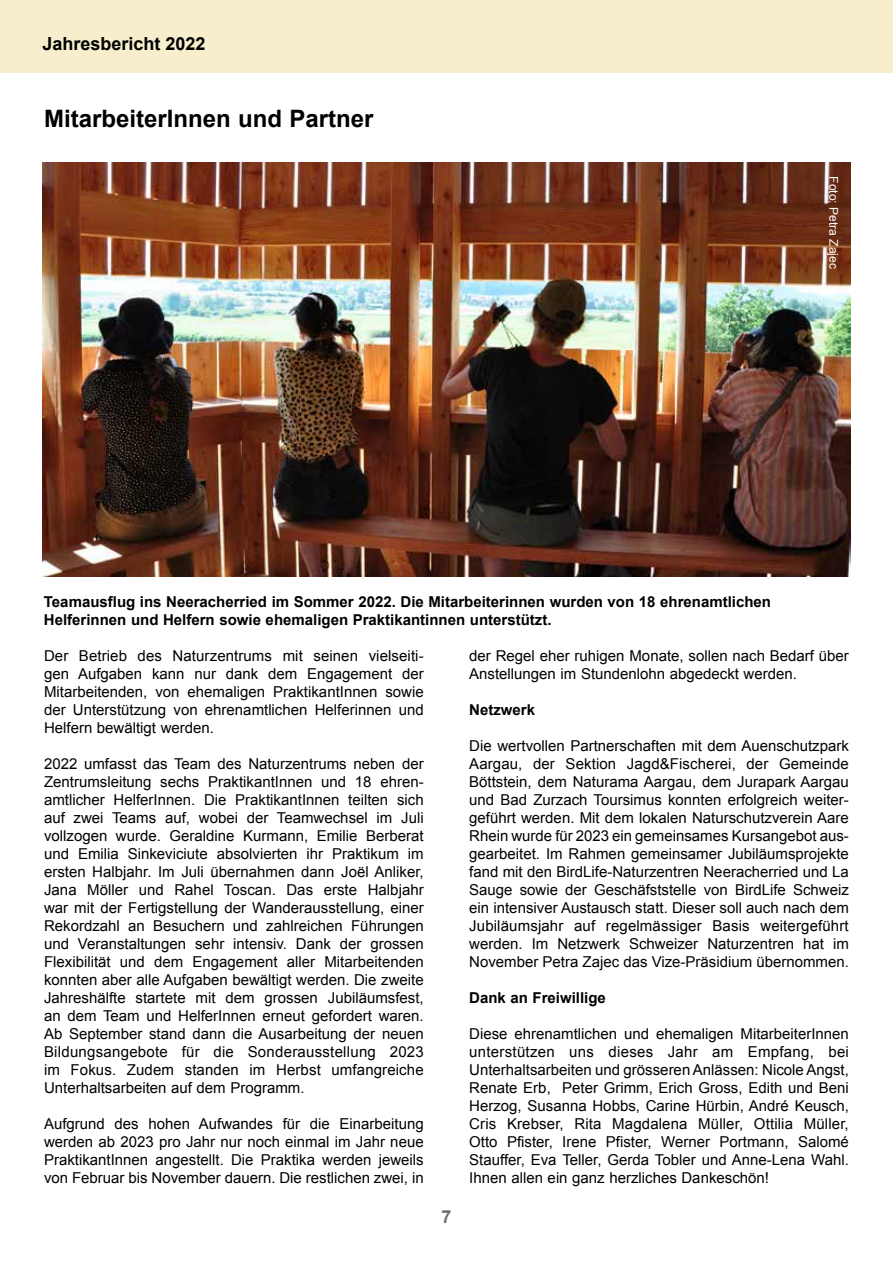
<style>
.page{position:relative;width:893px;height:1263px;background:#fff}
.page>*{position:absolute;margin:0;border:0;box-sizing:border-box;transform-origin:0 0}
.t1{font:700 24px "Arial";color:#000}
.t2{font:700 18px "Arial";color:#000}
.t3{font:700 18px "Arial";color:#706f6f}
.t4{font:15px/18px "Arial";color:#000;text-align:justify}
.t5{font:700 15px/18px "Arial";color:#000}
.t6{font:12px "Arial";color:#fff}
</style>
<div class="page">
<div style="left:0;top:0;width:893px;height:72px;background:#f7eece"></div>
<img style="left:43px;top:162px;width:807px;height:414px">
<p class="t2" style="left:43px;top:32px;width:165px">Jahresbericht 2022</p>
<h1 class="t1" style="left:44px;top:103px;width:331px">MitarbeiterInnen und Partner</h1>
<p class="t6" style="left:842px;top:176px;width:94px;rotate:90deg">Foto: Petra Zajec</p>
<p class="t5" style="left:44px;top:593px;width:729px">Teamausflug ins Neeracherried im Sommer 2022. Die Mitarbeiterinnen wurden von 18 ehrenamtlichen<br>Helferinnen und Helfern sowie ehemaligen Praktikantinnen unterstützt.</p>
<p class="t4" style="left:44px;top:646px;width:381px">Der Betrieb des Naturzentrums mit seinen vielseiti&shy;gen Aufgaben kann nur dank dem Engagement der Mitarbeitenden, von ehemaligen PraktikantInnen sowie der Unterstützung von ehrenamtlichen Helferinnen und Helfern bewältigt werden.</p>
<p class="t4" style="left:44px;top:754px;width:381px">2022 umfasst das Team des Naturzentrums neben der Zentrumsleitung sechs PraktikantInnen und 18 ehren&shy;amtlicher HelferInnen. Die PraktikantInnen teilten sich auf zwei Teams auf, wobei der Teamwechsel im Juli vollzogen wurde. Geraldine Kurmann, Emilie Berberat und Emilia Sinkeviciute absolvierten ihr Praktikum im ersten Halbjahr. Im Juli übernahmen dann Joël Anliker, Jana Möller und Rahel Toscan. Das erste Halbjahr war mit der Fertigstellung der Wanderausstellung, einer Rekordzahl an Besuchern und zahlreichen Führungen und Veranstaltungen sehr intensiv. Dank der grossen Flexibilität und dem Engagement aller Mitarbeitenden konnten aber alle Aufgaben bewältigt werden. Die zweite Jahreshälfte startete mit dem grossen Jubiläumsfest, an dem Team und HelferInnen erneut gefordert waren.<br>Ab September stand dann die Ausarbeitung der neuen Bildungsangebote für die Sonderausstellung 2023 im Fokus. Zudem standen im Herbst umfangreiche Unterhaltsarbeiten auf dem Programm.</p>
<p class="t4" style="left:44px;top:1114px;width:381px">Aufgrund des hohen Aufwandes für die Einarbeitung werden ab 2023 pro Jahr nur noch einmal im Jahr neue PraktikantInnen angestellt. Die Praktika werden jeweils von Februar bis November dauern. Die restlichen zwei, in</p>
<p class="t3" style="left:441px;top:1205px;width:12px">7</p>
<p class="t4" style="left:469px;top:646px;width:381px">der Regel eher ruhigen Monate, sollen nach Bedarf über<br>Anstellungen im Stundenlohn abgedeckt werden.</p>
<p class="t5" style="left:469px;top:701px;width:67px">Netzwerk</p>
<p class="t4" style="left:469px;top:736px;width:381px">Die wertvollen Partnerschaften mit dem Auenschutzpark Aargau, der Sektion Jagd&amp;Fischerei, der Gemeinde Böttstein, dem Naturama Aargau, dem Jurapark Aargau und Bad Zurzach Toursimus konnten erfolgreich weiter&shy;geführt werden. Mit dem lokalen Naturschutzverein Aare Rhein wurde für 2023 ein gemeinsames Kursangebot aus&shy;gearbeitet. Im Rahmen gemeinsamer Jubiläumsprojekte fand mit den BirdLife-Naturzentren Neeracherried und La Sauge sowie der Geschäfststelle von BirdLife Schweiz ein intensiver Austausch statt. Dieser soll auch nach dem Jubiläumsjahr auf regelmässiger Basis weitergeführt werden. Im Netzwerk Schweizer Naturzentren hat im November Petra Zajec das Vize-Präsidium übernommen.</p>
<p class="t5" style="left:469px;top:989px;width:138px">Dank an Freiwillige</p>
<p class="t4" style="left:469px;top:1024px;width:381px">Diese ehrenamtlichen und ehemaligen MitarbeiterInnen unterstützen uns dieses Jahr am Empfang, bei Unterhaltsarbeiten und grösseren Anlässen: Nicole Angst, Renate Erb, Peter Grimm, Erich Gross, Edith und Beni Herzog, Susanna Hobbs, Carine Hürbin, André Keusch, Cris Krebser, Rita Magdalena Müller, Ottilia Müller, Otto Pfister, Irene Pfister, Werner Portmann, Salomé Stauffer, Eva Teller, Gerda Tobler und Anne-Lena Wahl.<br>Ihnen allen ein ganz herzliches Dankeschön!</p>
</div>
